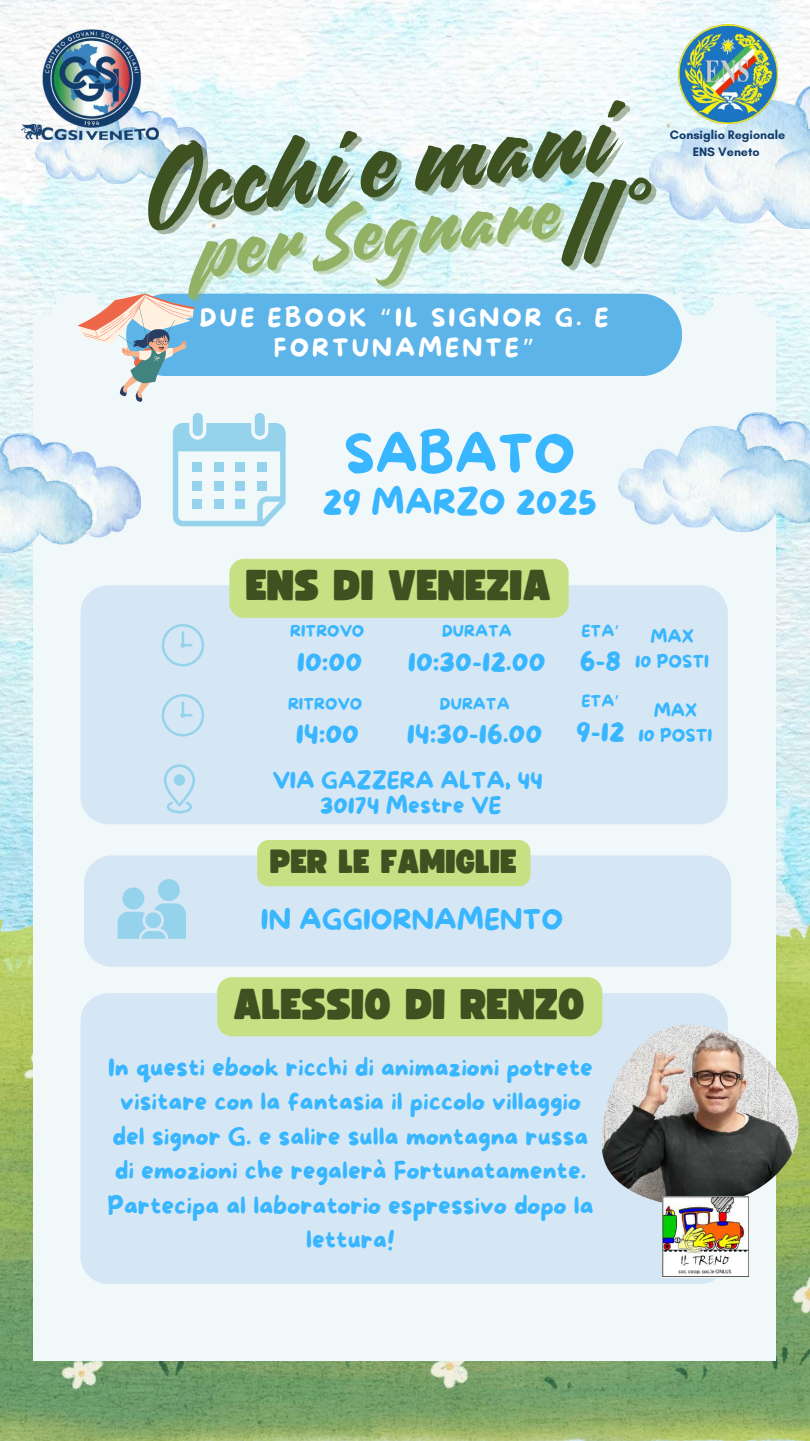
<style>
.page{position:relative;width:810px;height:1441px;background:#fff}
.page>*{position:absolute;margin:0;border:0;box-sizing:border-box;transform-origin:0 0}
.t1{font:101.4px "Quotes Script";color:#3e5221}
.t2{font:80.1px "Quotes Script";color:#92b165}
.t3{font:53.7px "More Sugar";color:#38b6ff}
.t4{font:42.5px "Funtastic";color:#3e5221}
.t5{font:42.4px "Funtastic";color:#3e5221}
.t6{font:34.7px "More Sugar";color:#38b6ff}
.t7{font:33.1px "Funtastic";color:#3e5221}
.t8{font:28.2px "More Sugar";color:#38b6ff}
.t9{font:27px "More Sugar";color:#38b6ff}
.t10{font:25px/30px "More Sugar";letter-spacing:.12em;color:#fff;text-align:center}
.t11{font:24.8px/34.5px "More Sugar";color:#38b6ff;text-align:center}
.t12{font:23px/24.7px "More Sugar";color:#38b6ff;text-align:center}
.t13{font:17.6px/24.5px "More Sugar";color:#38b6ff;text-align:center}
.t14{font:16.1px "More Sugar";color:#38b6ff}
.t15{font:700 12.5px/17px "Glacial Indifference";color:#133d6c;text-align:center}
.s1{font-family:"Noto Sans Gurmukhi"}
</style>
<div class="page">
<img style="left:0;top:0;width:810px;height:877px">
<img style="left:0;top:877px;width:810px;height:563px">
<div style="left:33px;top:295px;width:742px;height:1064px;background:#f1f8fa"></div>
<img style="left:650px;top:83px;width:160px;height:145px">
<img style="left:0;top:434px;width:141px;height:118px">
<img style="left:619px;top:413px;width:191px;height:118px">
<img style="left:35px;top:105px;width:172px;height:78px">
<img style="left:22px;top:24px;width:136px;height:115px">
<img style="left:678px;top:24px;width:99px;height:99px">
<div style="left:126px;top:293px;width:556px;height:83px;background:#5db4e8;border-radius:41px"></div>
<div style="left:80px;top:992px;width:648px;height:291px;background:#d5e7f4"></div>
<div style="left:84px;top:855px;width:647px;height:111px;background:#d5e7f4"></div>
<svg style="left:173px;top:423px;width:113px;height:103px"></svg>
<div style="left:193px;top:413px;width:10px;height:23px;background:#95d3ed;border-radius:5px"></div>
<div style="left:255px;top:413px;width:10px;height:23px;background:#95d3ed;border-radius:5px"></div>
<div style="left:192px;top:462px;width:10px;height:10px;background:#95d3ed"></div>
<div style="left:214px;top:462px;width:9px;height:10px;background:#95d3ed"></div>
<div style="left:235px;top:462px;width:10px;height:10px;background:#95d3ed"></div>
<div style="left:257px;top:462px;width:9px;height:10px;background:#95d3ed"></div>
<div style="left:192px;top:481px;width:10px;height:9px;background:#95d3ed"></div>
<div style="left:214px;top:481px;width:9px;height:9px;background:#95d3ed"></div>
<div style="left:235px;top:481px;width:10px;height:9px;background:#95d3ed"></div>
<div style="left:257px;top:481px;width:9px;height:9px;background:#95d3ed"></div>
<div style="left:192px;top:499px;width:10px;height:10px;background:#95d3ed"></div>
<div style="left:214px;top:499px;width:9px;height:10px;background:#95d3ed"></div>
<div style="left:235px;top:499px;width:10px;height:10px;background:#95d3ed"></div>
<div style="left:217px;top:977px;width:385px;height:59px;background:#c7e084"></div>
<div style="left:257px;top:839px;width:274px;height:47px;background:#c7e084"></div>
<img style="left:601px;top:1024px;width:197px;height:182px">
<svg style="left:118px;top:879px;width:68px;height:59px;background:#acdaef"></svg>
<svg style="left:77px;top:293px;width:117px;height:109px"></svg>
<div style="left:80px;top:585px;width:648px;height:239px;background:#d5e7f4"></div>
<svg style="left:162px;top:624px;width:42px;height:42px;background:#c7e2f2"></svg>
<svg style="left:164px;top:764px;width:31px;height:49px"></svg>
<div style="left:174px;top:774px;width:11px;height:11px;background:#95d3ed;border-radius:50%"></div>
<svg style="left:162px;top:694px;width:42px;height:42px;background:#c7e2f2"></svg>
<img style="left:662px;top:1196px;width:86px;height:81px">
<div style="left:229px;top:558px;width:340px;height:59px;background:#c7e084;border-radius:15px"></div>
<svg style="left:558px;top:179px;width:100px;height:92px;background:#def4f7"></svg>
<h1 class="t1" style="left:136px;top:122px;width:468px;rotate:-7deg">Occhi e mani</h1>
<h2 class="t2" style="left:188px;top:199px;width:369px;rotate:-7deg">per Segnare</h2>
<p class="t10" style="left:200px;top:304px;width:411px">DUE EBOOK <span class="s1">“</span>IL SIGNOR G. E<br>FORTUNAMENTE<span class="s1">”</span></p>
<h3 class="t3" style="left:344px;top:424px;width:233px">SABATO</h3>
<h3 class="t6" style="left:322px;top:483px;width:276px">29 MARZO 2025</h3>
<h3 class="t5" style="left:246px;top:566px;width:307px">ENS DI VENEZIA</h3>
<p class="t15" style="left:670px;top:126px;width:117px">Consiglio Regionale<br>ENS Veneto</p>
<p class="t14" style="left:290px;top:622px;width:76px">RITROVO</p>
<p class="t9" style="left:297px;top:647px;width:67px">10:00</p>
<p class="t14" style="left:288px;top:695px;width:76px">RITROVO</p>
<p class="t9" style="left:296px;top:719px;width:65px">14:00</p>
<p class="t14" style="left:442px;top:622px;width:72px">DURATA</p>
<p class="t9" style="left:408px;top:647px;width:139px">10:30-12.00</p>
<p class="t14" style="left:440px;top:695px;width:72px">DURATA</p>
<p class="t9" style="left:407px;top:719px;width:137px">14:30-16.00</p>
<p class="t12" style="left:272px;top:769px;width:272px">VIA GAZZERA ALTA, 44<br>30174 Mestre VE</p>
<h3 class="t7" style="left:270px;top:846px;width:248px">PER LE FAMIGLIE</h3>
<p class="t8" style="left:261px;top:903px;width:304px">IN AGGIORNAMENTO</p>
<p class="t14" style="left:581px;top:622px;width:39px">ETA<span class="s1">’</span></p>
<p class="t9" style="left:580px;top:646px;width:43px">6-8</p>
<p class="t14" style="left:581px;top:692px;width:39px">ETA<span class="s1">’</span></p>
<p class="t9" style="left:576px;top:717px;width:50px">9-12</p>
<p class="t13" style="left:635px;top:625px;width:75px">MAX<br>10 POSTI</p>
<p class="t13" style="left:639px;top:699px;width:75px">MAX<br>10 POSTI</p>
<h3 class="t4" style="left:234px;top:984px;width:353px">ALESSIO DI RENZO</h3>
<p class="t11" style="left:108px;top:1051px;width:488px">In questi ebook ricchi di animazioni potrete visitare con la fantasia il piccolo villaggio del signor G. e salire sulla montagna russa di emozioni che regalerà Fortunatamente.<br>Partecipa al laboratorio espressivo dopo la lettura!</p>
</div>
